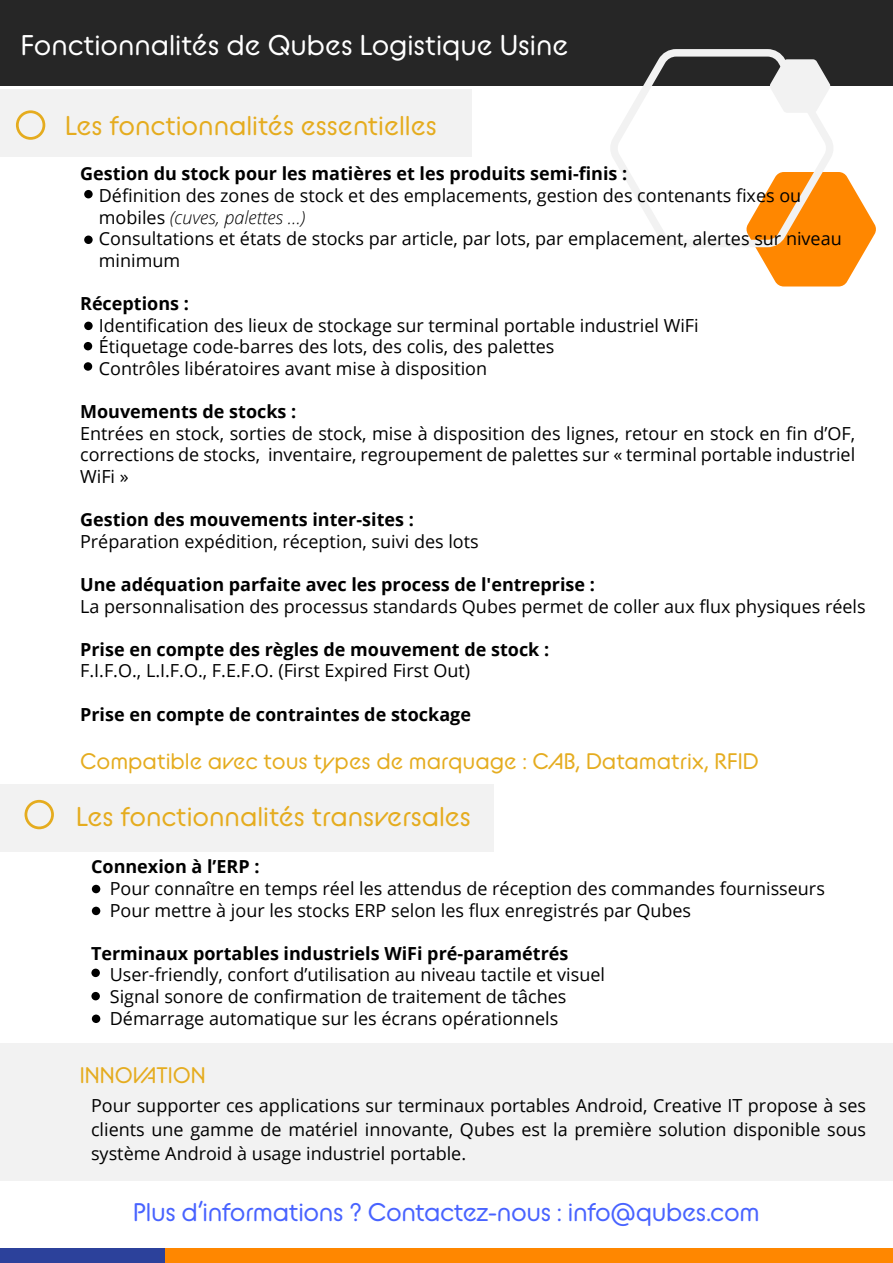
<style>
.page{position:relative;width:893px;height:1263px;background:#fff}
.page>*{position:absolute;margin:0;border:0;box-sizing:border-box;transform-origin:0 0}
.t1{font:28.5px "BC Alphapipe RB";color:#fff}
.t2{font:27px "BC Alphapipe RB";color:#e5ac1f}
.t3{font:25.5px "BC Alphapipe RB";letter-spacing:-.01em;color:#4863ff}
.t4{font:22.5px "BC Alphapipe RB";color:#e5ac1f}
.t5{font:18px/21.6px "Open Sans";color:#000}
.t6{font:700 18px "Open Sans";color:#000}
.s1{font-weight:300;font-style:italic}
</style>
<div class="page">
<div style="left:161px;top:1248px;width:732px;height:15px;background:#ff8700"></div>
<div style="left:0;top:1248px;width:164px;height:15px;background:#2c419b"></div>
<div style="left:0;top:1043px;width:893px;height:137px;background:#f2f2f2"></div>
<div style="left:0;top:89px;width:471px;height:68px;background:#f2f2f2"></div>
<div style="left:0;top:784px;width:494px;height:68px;background:#f2f2f2"></div>
<div style="left:0;top:0;width:893px;height:86px;background:#262626"></div>
<svg style="left:16px;top:110px;width:29px;height:30px"></svg>
<svg style="left:25px;top:800px;width:29px;height:29px"></svg>
<svg style="left:757px;top:172px;width:119px;height:114px"></svg>
<svg style="left:611px;top:49px;width:219px;height:202px"></svg>
<svg style="left:770px;top:59px;width:60px;height:54px"></svg>
<div style="left:91px;top:968px;width:9px;height:9px;background:#000;border-radius:50%"></div>
<div style="left:92px;top:907px;width:8px;height:8px;background:#000;border-radius:50%"></div>
<div style="left:92px;top:885px;width:8px;height:8px;background:#000;border-radius:50%"></div>
<div style="left:84px;top:362px;width:8px;height:9px;background:#000;border-radius:50%"></div>
<div style="left:84px;top:342px;width:8px;height:8px;background:#000;border-radius:50%"></div>
<div style="left:84px;top:322px;width:9px;height:8px;background:#000;border-radius:50%"></div>
<div style="left:84px;top:236px;width:9px;height:8px;background:#000;border-radius:50%"></div>
<div style="left:84px;top:190px;width:9px;height:8px;background:#000;border-radius:50%"></div>
<div style="left:92px;top:1014px;width:8px;height:9px;background:#000;border-radius:50%"></div>
<div style="left:91px;top:992px;width:9px;height:8px;background:#000;border-radius:50%"></div>
<h1 class="t1" style="left:21px;top:27px;width:549px">Fonctionnalités de Qubes Logistique Usine</h1>
<h2 class="t2" style="left:65px;top:108px;width:373px">Les fonctionnalités essentielles</h2>
<p class="t6" style="left:80px;top:161px;width:549px">Gestion du stock pour les matières et les produits semi-finis :</p>
<p class="t5" style="left:99px;top:184px;width:744px">Définition des zones de stock et des emplacements, gestion des contenants fixes ou mobiles <span class="s1">(cuves, palettes …)<br></span>Consultations et états de stocks par article, par lots, par emplacement, alertes sur niveau minimum</p>
<p class="t6" style="left:80px;top:291px;width:110px">Réceptions :</p>
<p class="t5" style="left:99px;top:314px;width:601px">Identification des lieux de stockage sur terminal portable industriel WiFi<br>Étiquetage code-barres des lots, des colis, des palettes<br>Contrôles libératoires avant mise à disposition</p>
<p class="t6" style="left:80px;top:399px;width:218px">Mouvements de stocks :</p>
<p class="t5" style="left:80px;top:422px;width:777px;text-align:justify">Entrées en stock, sorties de stock, mise à disposition des lignes, retour en stock en fin d’OF, corrections de stocks, inventaire, regroupement de palettes sur « terminal portable industriel WiFi »</p>
<p class="t6" style="left:80px;top:507px;width:335px">Gestion des mouvements inter-sites :</p>
<p class="t5" style="left:80px;top:530px;width:400px">Préparation expédition, réception, suivi des lots</p>
<p class="t6" style="left:80px;top:572px;width:516px">Une adéquation parfaite avec les process de l'entreprise :</p>
<p class="t5" style="left:80px;top:595px;width:787px">La personnalisation des processus standards Qubes permet de coller aux flux physiques réels</p>
<p class="t6" style="left:80px;top:636px;width:471px">Prise en compte des règles de mouvement de stock :</p>
<p class="t5" style="left:80px;top:659px;width:392px">F.I.F.O., L.I.F.O., F.E.F.O. (First Expired First Out)</p>
<p class="t6" style="left:80px;top:701px;width:392px">Prise en compte de contraintes de stockage</p>
<p class="t4" style="left:80px;top:747px;width:680px">Compatible avec tous types de marquage : CAB, Datamatrix, RFID</p>
<h2 class="t2" style="left:76px;top:799px;width:396px">Les fonctionnalités transversales</h2>
<p class="t6" style="left:91px;top:854px;width:170px">Connexion à l’ERP :</p>
<p class="t5" style="left:110px;top:877px;width:717px">Pour connaître en temps réel les attendus de réception des commandes fournisseurs<br>Pour mettre à jour les stocks ERP selon les flux enregistrés par Qubes</p>
<p class="t6" style="left:91px;top:941px;width:479px">Terminaux portables industriels WiFi pré-paramétrés</p>
<p class="t5" style="left:110px;top:964px;width:497px">User-friendly, confort d’utilisation au niveau tactile et visuel<br>Signal sonore de confirmation de traitement de tâches<br>Démarrage automatique sur les écrans opérationnels</p>
<p class="t4" style="left:80px;top:1061px;width:128px">INNOVATION</p>
<p class="t5" style="left:91px;top:1093px;width:777px;line-height:24px;text-align:justify">Pour supporter ces applications sur terminaux portables Android, Creative IT propose à ses clients une gamme de matériel innovante, Qubes est la première solution disponible sous système Android à usage industriel portable.</p>
<h3 class="t3" style="left:133px;top:1196px;width:628px">Plus d’informations ? Contactez-nous : info@qubes.com</h3>
</div>
